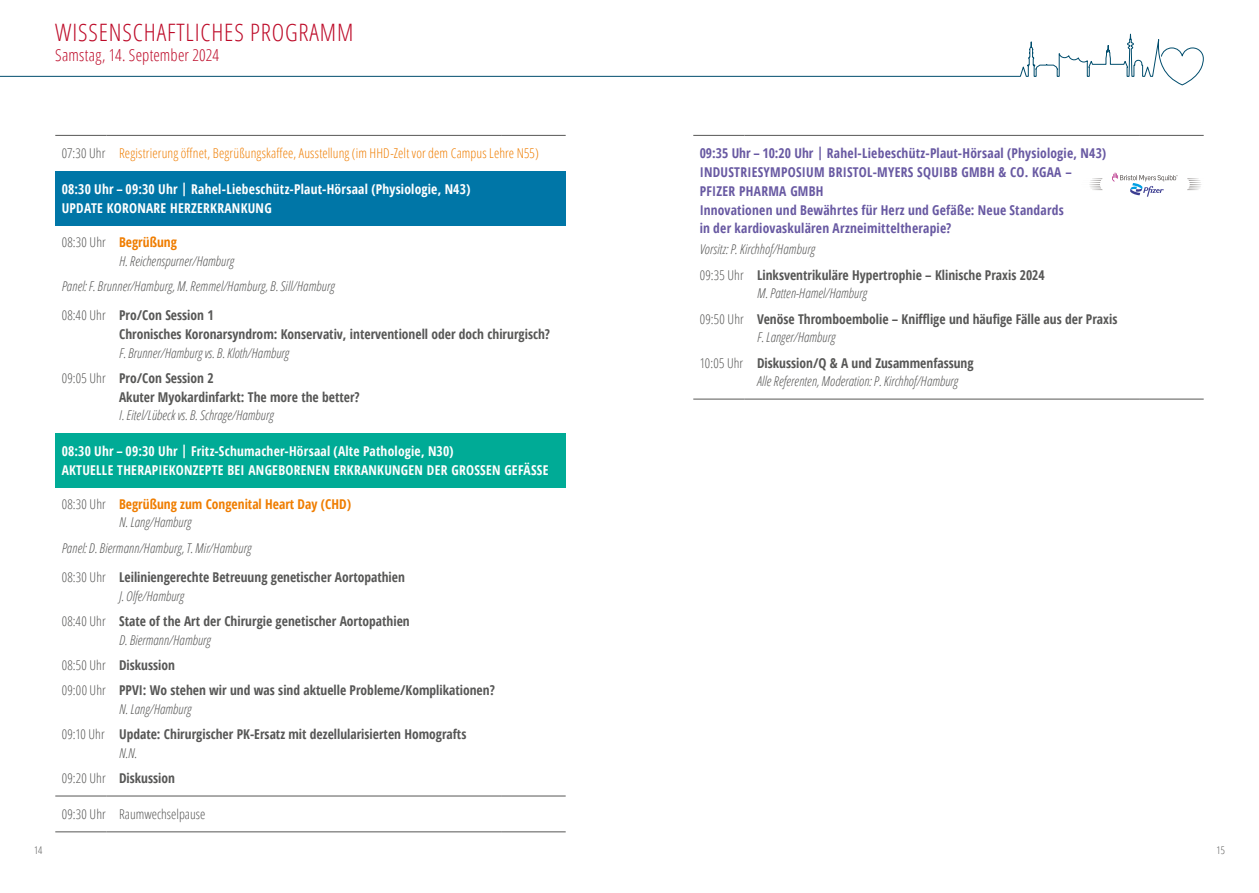
<style>
.page{position:relative;width:1259px;height:893px;background:#fff}
.page>*{position:absolute;margin:0;border:0;box-sizing:border-box;transform-origin:0 0}
.t1{font:300 24px "Open Sans Condensed";letter-spacing:.035em;color:#bd0a28}
.t2{font:300 16.5px "Open Sans Condensed";letter-spacing:.005em;color:#bd0a28}
.t3{font:700 13.5px/25.2px "Open Sans Condensed";color:#575756}
.t4{font:italic 300 13.5px/18.8px "Open Sans Condensed";color:#575756}
.t5{font:700 13.5px/18.8px "Open Sans Condensed";letter-spacing:.015em;color:#6859a2}
.t6{font:700 13.5px/18.8px "Open Sans Condensed";letter-spacing:.02em;color:#fff}
.t7{font:300 13.5px "Open Sans Condensed";letter-spacing:.01em;color:#ef7d00}
.t8{font:700 13.5px/18.8px "Open Sans Condensed";color:#ef7d00}
.t9{font:300 13.5px "Open Sans Condensed";color:#575756}
.t10{font:300 10.5px "Open Sans Condensed";color:#575756}
.s1{color:#575756}
.s2{font-style:normal}
.s3{font-weight:700;font-style:normal;color:#ef7d00}
.s4{font-weight:700;font-style:normal}
.s5{font-weight:300;color:#575756}
.s6{font-weight:300;font-style:italic;color:#575756}
.s7{font-weight:300;font-style:italic}
.s8{font-weight:300}
</style>
<div class="page">
<svg style="left:0;top:33px;width:1204px;height:53px"></svg>
<div style="left:55px;top:171px;width:511px;height:55px;background:#0076a7"></div>
<div style="left:55px;top:433px;width:511px;height:55px;background:#00ab96"></div>
<hr style="left:55px;top:831px;width:51px;height:1px;background:#575756">
<hr style="left:106px;top:831px;width:396px;height:1px;background:#575756">
<hr style="left:502px;top:831px;width:64px;height:1px;background:#575756">
<hr style="left:55px;top:796px;width:51px;height:1px;background:#575756">
<hr style="left:106px;top:796px;width:396px;height:1px;background:#575756">
<hr style="left:502px;top:796px;width:64px;height:1px;background:#575756">
<hr style="left:55px;top:135px;width:51px;height:1px;background:#575756">
<hr style="left:106px;top:135px;width:396px;height:1px;background:#575756">
<hr style="left:502px;top:135px;width:64px;height:1px;background:#575756">
<hr style="left:693px;top:135px;width:51px;height:1px;background:#575756">
<hr style="left:744px;top:135px;width:396px;height:1px;background:#575756">
<hr style="left:1140px;top:135px;width:63px;height:1px;background:#575756">
<hr style="left:693px;top:399px;width:51px;height:1px;background:#575756">
<hr style="left:744px;top:399px;width:396px;height:1px;background:#575756">
<hr style="left:1140px;top:399px;width:63px;height:1px;background:#575756">
<svg style="left:1089px;top:179px;width:13px;height:11px"></svg>
<svg style="left:1187px;top:179px;width:15px;height:11px"></svg>
<svg style="left:1112px;top:173px;width:65px;height:24px"></svg>
<h1 class="t1" style="left:55px;top:16px;width:300px">WISSENSCHAFTLICHES PROGRAMM</h1>
<p class="t2" style="left:55px;top:43px;width:165px">Samstag, 14. September 2024</p>
<p class="t7" style="left:62px;top:144px;width:478px"><span class="s1">07:30 Uhr</span> Registrierung öffnet, Begrüßungskaffee, Ausstellung (im HHD-Zelt vor dem Campus Lehre N55)</p>
<p class="t6" style="left:62px;top:180px;width:410px">08:30 Uhr – 09:30 Uhr | Rahel-Liebeschütz-Plaut-Hörsaal (Physiologie, N43)<br>UPDATE KORONARE HERZERKRANKUNG</p>
<p class="t4" style="left:119px;top:232px;width:116px;text-indent:-57px"><span class="s2">08:30 Uhr</span> <span class="s3">Begrüßung<br></span>H. Reichenspurner/Hamburg</p>
<p class="t4" style="left:62px;top:271px;width:274px;line-height:29.4px">Panel: F. Brunner/Hamburg, M. Remmel/Hamburg, B. Sill/Hamburg<br><span class="s2">08:40 Uhr</span> <span class="s4">Pro/Con Session 1</span></p>
<p class="t3" style="left:119px;top:321px;width:432px">Chronisches Koronarsyndrom: Konservativ, interventionell oder doch chirurgisch?</p>
<p class="t4" style="left:62px;top:340px;width:229px;line-height:25.2px;text-indent:57px">F. Brunner/Hamburg vs. B. Kloth/Hamburg<br><span class="s2">09:05 Uhr</span> <span class="s4">Pro/Con Session 2</span></p>
<p class="t3" style="left:119px;top:384px;width:242px">Akuter Myokardinfarkt: The more the better?</p>
<p class="t4" style="left:119px;top:406px;width:156px">I. Eitel/Lübeck vs. B. Schrage/Hamburg</p>
<p class="t6" style="left:62px;top:442px;width:488px">08:30 Uhr – 09:30 Uhr | Fritz-Schumacher-Hörsaal (Alte Pathologie, N30)<br>AKTUELLE THERAPIEKONZEPTE BEI ANGEBORENEN ERKRANKUNGEN DER GROSSEN GEFÄSSE</p>
<p class="t8" style="left:119px;top:494px;width:233px;text-indent:-57px"><span class="s5">08:30 Uhr</span> Begrüßung zum Congenital Heart Day (CHD)<br><span class="s6">N. Lang/Hamburg</span></p>
<p class="t3" style="left:62px;top:533px;width:345px;line-height:29.4px"><span class="s7">Panel: D. Biermann/Hamburg, T. Mir/Hamburg<br></span><span class="s8">08:30 Uhr</span> Leiliniengerechte Betreuung genetischer Aortopathien</p>
<p class="t3" style="left:62px;top:583px;width:350px;text-indent:57px"><span class="s7">J. Olfe/Hamburg<br></span><span class="s8">08:40 Uhr</span> State of the Art der Chirurgie genetischer Aortopathien</p>
<p class="t3" style="left:62px;top:627px;width:435px;text-indent:57px"><span class="s7">D. Biermann/Hamburg<br></span><span class="s8">08:50 Uhr</span> Diskussion<br><span class="s8">09:00 Uhr</span> PPVI: Wo stehen wir und was sind aktuelle Probleme/Komplikationen?</p>
<p class="t3" style="left:62px;top:696px;width:406px;text-indent:57px"><span class="s7">N. Lang/Hamburg<br></span><span class="s8">09:10 Uhr</span> Update: Chirurgischer PK-Ersatz mit dezellularisierten Homografts</p>
<p class="t3" style="left:62px;top:740px;width:115px;text-indent:57px"><span class="s7">N.N.<br></span><span class="s8">09:20 Uhr</span> Diskussion</p>
<p class="t9" style="left:62px;top:805px;width:145px">09:30 Uhr Raumwechselpause</p>
<p class="t5" style="left:699px;top:144px;width:408px">09:35 Uhr – 10:20 Uhr | Rahel-Liebeschütz-Plaut-Hörsaal (Physiologie, N43)<br>INDUSTRIESYMPOSIUM BRISTOL-MYERS SQUIBB GMBH &amp; CO. KGAA – PFIZER PHARMA GMBH<br>Innovationen und Bewährtes für Herz und Gefäße: Neue Standards<br>in der kardiovaskulären Arzneimitteltherapie?</p>
<p class="t3" style="left:699px;top:237px;width:347px"><span class="s7">Vorsitz: P. Kirchhof/Hamburg<br></span><span class="s8">09:35 Uhr</span> Linksventrikuläre Hypertrophie – Klinische Praxis 2024</p>
<p class="t3" style="left:699px;top:281px;width:419px;text-indent:57px"><span class="s7">M. Patten-Hamel/Hamburg<br></span><span class="s8">09:50 Uhr</span> Venöse Thromboembolie – Knifflige und häufige Fälle aus der Praxis</p>
<p class="t3" style="left:699px;top:325px;width:275px;text-indent:57px"><span class="s7">F. Langer/Hamburg<br></span><span class="s8">10:05 Uhr</span> Diskussion/Q &amp; A und Zusammenfassung</p>
<p class="t4" style="left:757px;top:372px;width:202px">Alle Referenten, Moderation: P. Kirchhof/Hamburg</p>
<p class="t10" style="left:34px;top:843px;width:10px">14</p>
<p class="t10" style="left:1216px;top:843px;width:10px">15</p>
</div>
